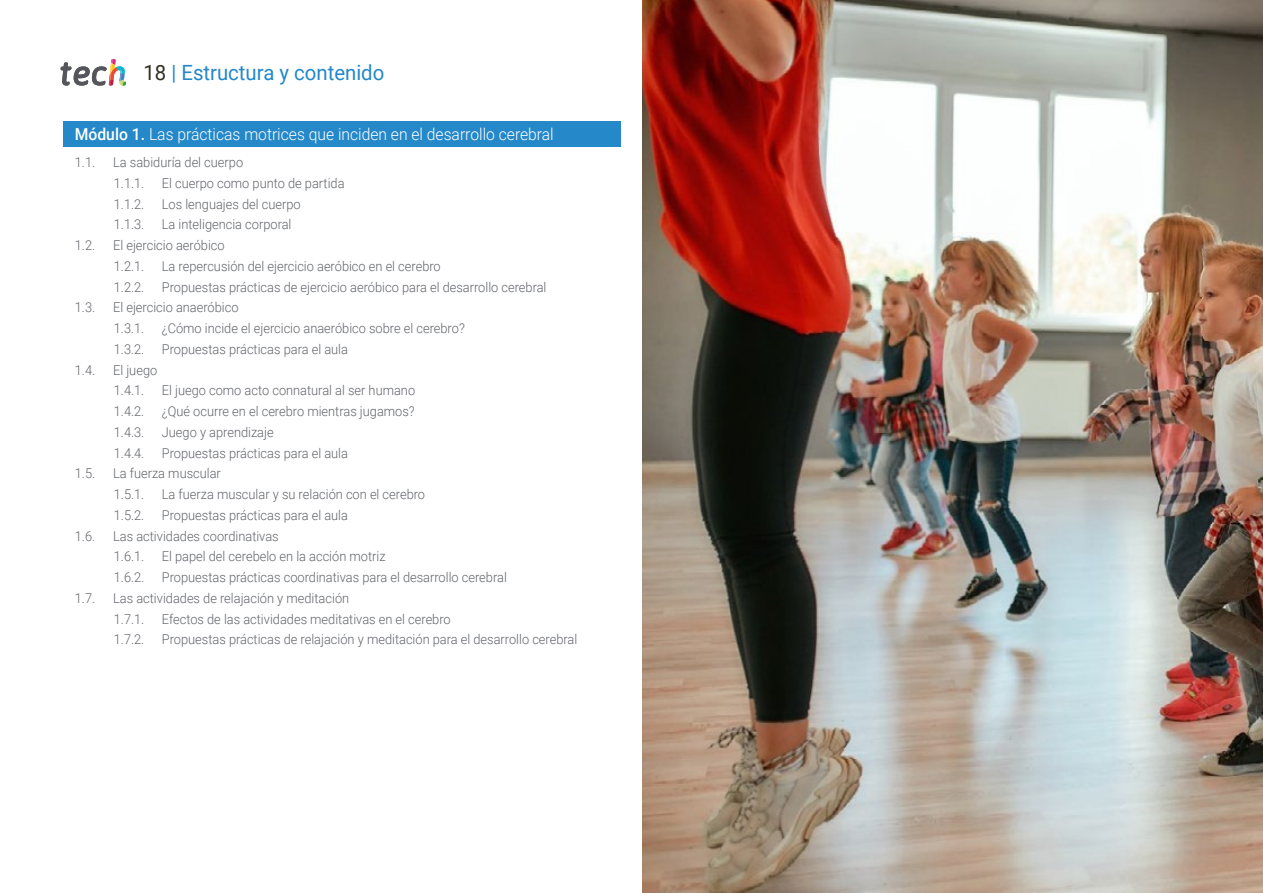
<style>
.page{position:relative;width:1263px;height:893px;background:#fff}
.page>*{position:absolute;margin:0;border:0;box-sizing:border-box;transform-origin:0 0}
.t1{font:21px "Roboto";color:#2488c9}
.t2{font:300 16.5px "Roboto";color:#fff;scale:.95 1}
.t3{font:300 13.5px/20.7px "Roboto";color:#61646a;scale:.95 1}
.s1{color:#312e20}
.s2{font-weight:500}
</style>
<div class="page">
<img style="left:642px;top:0;width:621px;height:893px">
<div style="left:64px;top:121px;width:557px;height:25px;background:#2488c9"></div>
<svg style="left:61px;top:59px;width:65px;height:27px"></svg>
<h1 class="t1" style="left:144px;top:57px;width:242px"><span class="s1">18</span> | Estructura y contenido</h1>
<p class="t2" style="left:75px;top:123px;width:506px"><span class="s2">Módulo 1.</span> Las prácticas motrices que inciden en el desarrollo cerebral</p>
<p class="t3" style="left:75px;top:151px;width:23px">1.1.</p>
<p class="t3" style="left:113px;top:151px;width:138px">La sabiduría del cuerpo<br>1.1.1.</p>
<p class="t3" style="left:162px;top:172px;width:194px">El cuerpo como punto de partida</p>
<p class="t3" style="left:114px;top:193px;width:34px">1.1.2.</p>
<p class="t3" style="left:162px;top:193px;width:148px">Los lenguajes del cuerpo</p>
<p class="t3" style="left:114px;top:214px;width:34px">1.1.3.</p>
<p class="t3" style="left:162px;top:214px;width:138px">La inteligencia corporal</p>
<p class="t3" style="left:75px;top:234px;width:23px">1.2.</p>
<p class="t3" style="left:113px;top:234px;width:119px">El ejercicio aeróbico<br>1.2.1.</p>
<p class="t3" style="left:162px;top:255px;width:295px">La repercusión del ejercicio aeróbico en el cerebro</p>
<p class="t3" style="left:114px;top:276px;width:34px">1.2.2.</p>
<p class="t3" style="left:162px;top:276px;width:406px">Propuestas prácticas de ejercicio aeróbico para el desarrollo cerebral</p>
<p class="t3" style="left:75px;top:297px;width:23px">1.3.</p>
<p class="t3" style="left:113px;top:297px;width:134px">El ejercicio anaeróbico<br>1.3.1.</p>
<p class="t3" style="left:162px;top:317px;width:320px">¿Cómo incide el ejercicio anaeróbico sobre el cerebro?</p>
<p class="t3" style="left:114px;top:338px;width:34px">1.3.2.</p>
<p class="t3" style="left:162px;top:338px;width:197px">Propuestas prácticas para el aula</p>
<p class="t3" style="left:75px;top:359px;width:23px">1.4.</p>
<p class="t3" style="left:113px;top:359px;width:48px">El juego<br>1.4.1.</p>
<p class="t3" style="left:162px;top:380px;width:268px">El juego como acto connatural al ser humano</p>
<p class="t3" style="left:114px;top:400px;width:34px">1.4.2.</p>
<p class="t3" style="left:162px;top:400px;width:268px">¿Qué ocurre en el cerebro mientras jugamos?</p>
<p class="t3" style="left:114px;top:421px;width:34px">1.4.3.</p>
<p class="t3" style="left:162px;top:421px;width:119px">Juego y aprendizaje</p>
<p class="t3" style="left:114px;top:442px;width:34px">1.4.4.</p>
<p class="t3" style="left:162px;top:442px;width:197px">Propuestas prácticas para el aula</p>
<p class="t3" style="left:75px;top:463px;width:23px">1.5.</p>
<p class="t3" style="left:113px;top:463px;width:115px">La fuerza muscular<br>1.5.1.</p>
<p class="t3" style="left:162px;top:483px;width:279px">La fuerza muscular y su relación con el cerebro</p>
<p class="t3" style="left:114px;top:504px;width:34px">1.5.2.</p>
<p class="t3" style="left:162px;top:504px;width:197px">Propuestas prácticas para el aula</p>
<p class="t3" style="left:75px;top:525px;width:23px">1.6.</p>
<p class="t3" style="left:113px;top:525px;width:176px">Las actividades coordinativas<br>1.6.1.</p>
<p class="t3" style="left:162px;top:546px;width:237px">El papel del cerebelo en la acción motriz</p>
<p class="t3" style="left:114px;top:566px;width:34px">1.6.2.</p>
<p class="t3" style="left:162px;top:566px;width:365px">Propuestas prácticas coordinativas para el desarrollo cerebral</p>
<p class="t3" style="left:75px;top:587px;width:23px">1.7.</p>
<p class="t3" style="left:113px;top:587px;width:250px">Las actividades de relajación y meditación<br>1.7.1.</p>
<p class="t3" style="left:162px;top:608px;width:306px">Efectos de las actividades meditativas en el cerebro</p>
<p class="t3" style="left:114px;top:629px;width:34px">1.7.2.</p>
<p class="t3" style="left:162px;top:629px;width:439px">Propuestas prácticas de relajación y meditación para el desarrollo cerebral</p>
</div>
